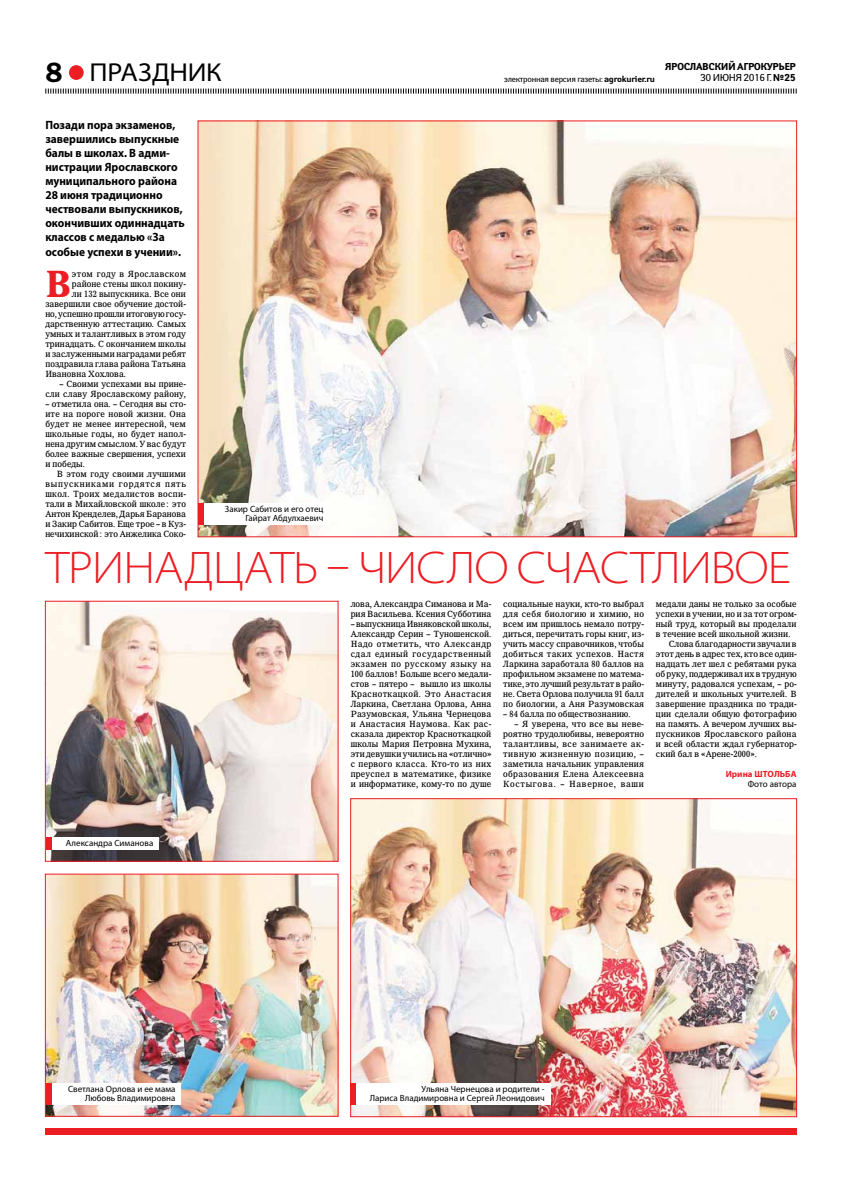
<style>
.page{position:relative;width:842px;height:1191px;background:#fff}
.page>*{position:absolute;margin:0;border:0;box-sizing:border-box;transform-origin:0 0}
.t1{font:300 semi-expanded 46px "Myriad Pro";letter-spacing:-.02em;color:#ed1d24}
.t2{font:700 38px "IZ Premium";color:#ed1d24;scale:.96 1}
.t3{font:semi-expanded 26px "Myriad Pro";letter-spacing:-.01em;color:#000}
.t4{font:700 12px/14px "Myriad Pro";color:#000;scale:.95 1}
.t5{font:700 10px "Yanus C";letter-spacing:-.05em;color:#000}
.t6{font:10px "Yanus C";letter-spacing:-.05em;color:#000}
.t7{font:9px/10px "IZ Premium";letter-spacing:.01em;color:#000;text-align:justify;scale:.96 1}
.t8{font:9px/9px "Myriad Pro";color:#000;text-align:right}
.t9{font:9px "IZ Premium";letter-spacing:.04em;color:#000;scale:.96 1}
.t10{font:700 9px "Myriad Pro";color:#ed1d24}
.t11{font:8.5px "Yanus C";letter-spacing:-.03em;color:#000}
.s1{font-family:"Franklin Gothic Demi C";font-stretch:normal;font-size:28px}
.s2{font-weight:700}
</style>
<div class="page">
<svg style="left:45px;top:88px;width:752px;height:6px"></svg>
<div style="left:69px;top:65px;width:15px;height:15px;background:#ed1d24;border-radius:50%"></div>
<div style="left:45px;top:1128px;width:751px;height:6px;background:#ed1d24"></div>
<img style="left:200px;top:123px;width:595px;height:412px">
<div style="left:198px;top:503px;width:131px;height:22px;background:#fff"></div>
<div style="left:198px;top:503px;width:6px;height:22px;background:#ed1d24"></div>
<img style="left:47px;top:876px;width:289px;height:238px">
<img style="left:47px;top:603px;width:289px;height:256px">
<div style="left:45px;top:601px;width:293px;height:260px;border:1px solid #ed1d24"></div>
<img style="left:352px;top:800px;width:443px;height:315px">
<div style="left:350px;top:798px;width:447px;height:319px;border:1px solid #ed1d24"></div>
<div style="left:46px;top:1083px;width:135px;height:22px;background:#fff"></div>
<div style="left:46px;top:1083px;width:6px;height:22px;background:#ed1d24"></div>
<div style="left:351px;top:1083px;width:199px;height:22px;background:#fff"></div>
<div style="left:350px;top:1083px;width:6px;height:22px;background:#ed1d24"></div>
<div style="left:46px;top:836px;width:113px;height:13px;background:#fff"></div>
<div style="left:46px;top:836px;width:6px;height:13px;background:#ed1d24"></div>
<h3 class="t3" style="left:45px;top:58px;width:178px"><span class="s1">8</span> праздник</h3>
<h3 class="t4" style="left:45px;top:118px;width:148px">Позади пора экзаменов, завершились выпускные балы в школах. В адми&shy;нистрации Ярославского муниципального района<br>28 июня традиционно чествовали выпускников, окончивших одиннадцать классов с медалью «За особые успехи в учении».</h3>
<h2 class="t2" style="left:45px;top:261px;width:29px">В</h2>
<p class="t9" style="left:72px;top:268px;width:120px">этом году в Ярославском</p>
<p class="t7" style="left:72px;top:279px;width:120px">районе стены школ покину-</p>
<p class="t7" style="left:72px;top:289px;width:120px">ли 132 выпускника. Все они</p>
<p class="t7" style="left:45px;top:299px;width:148px">завершили свое обучение достой-</p>
<p class="t7" style="left:45px;top:309px;width:148px">но, успешно прошли итоговую госу-</p>
<p class="t7" style="left:45px;top:319px;width:148px">дарственную аттестацию. Самых</p>
<p class="t7" style="left:45px;top:329px;width:148px">умных и талантливых в этом году</p>
<p class="t7" style="left:45px;top:339px;width:148px">тринадцать. С окончанием школы</p>
<p class="t7" style="left:45px;top:349px;width:148px">и заслуженными наградами ребят</p>
<p class="t7" style="left:45px;top:359px;width:148px">поздравила глава района Татьяна</p>
<p class="t7" style="left:45px;top:369px;width:86px">Ивановна Хохлова.</p>
<p class="t7" style="left:45px;top:379px;width:148px;text-align:right">– Своими успехами вы прине&shy;сли славу Ярославскому району,</p>
<p class="t7" style="left:45px;top:399px;width:148px">– отметила она. – Сегодня вы сто&shy;ите на пороге новой жизни. Она будет не менее интересной, чем школьные годы, но будет напол&shy;нена другим смыслом. У вас будут более важные свершения, успехи и победы.</p>
<p class="t7" style="left:45px;top:469px;width:148px;text-indent:11px">В этом году своими лучшими выпускниками гордятся пять школ. Троих медалистов воспи&shy;тали в Михайловской школе: это Антон Кренделев, Дарья Баранова и Закир Сабитов. Еще трое – в Куз&shy;нечихинской: это Анжелика Соко-</p>
<p class="t8" style="left:225px;top:504px;width:100px">Закир Сабитов и его отец<br>Гайрат Абдулхаевич</p>
<p class="t5" style="left:665px;top:61px;width:133px">Ярославский агрокурьер</p>
<p class="t11" style="left:504px;top:73px;width:153px">электронная версия газеты: <span class="s2">agrokurier.ru</span></p>
<p class="t6" style="left:700px;top:71px;width:97px">30 ИЮНЯ 2016 г. <span class="s2">№25</span></p>
<h1 class="t1" style="left:46px;top:542px;width:747px">Тринадцать – число счастливое</h1>
<p class="t7" style="left:656px;top:599px;width:148px">медали даны не только за особые</p>
<p class="t7" style="left:656px;top:609px;width:148px">успехи в учении, но и за тот огром-</p>
<p class="t7" style="left:656px;top:619px;width:148px">ный труд, который вы проделали</p>
<p class="t7" style="left:656px;top:629px;width:142px">в течение всей школьной жизни.</p>
<p class="t7" style="left:669px;top:639px;width:135px">Слова благодарности звучали в</p>
<p class="t7" style="left:656px;top:649px;width:148px">этот день в адрес тех, кто все один-</p>
<p class="t7" style="left:656px;top:659px;width:148px">надцать лет шел с ребятами рука</p>
<p class="t7" style="left:656px;top:669px;width:148px">об руку, поддерживал их в трудную</p>
<p class="t7" style="left:656px;top:679px;width:148px">минуту, радовался успехам, – ро-</p>
<p class="t7" style="left:656px;top:689px;width:148px">дителей и школьных учителей. В</p>
<p class="t7" style="left:656px;top:699px;width:148px">завершение праздника по тради-</p>
<p class="t7" style="left:656px;top:709px;width:148px">ции сделали общую фотографию</p>
<p class="t7" style="left:656px;top:719px;width:148px">на память. А вечером лучших вы-</p>
<p class="t7" style="left:656px;top:729px;width:148px">пускников Ярославского района</p>
<p class="t7" style="left:656px;top:739px;width:148px">и всей области ждал губернатор-</p>
<p class="t7" style="left:656px;top:749px;width:107px">ский бал в «Арене-2000».</p>
<p class="t10" style="left:726px;top:768px;width:44px">Ирина ШТОЛЬ</p>
<p class="t10" style="left:785px;top:768px;width:12px">БА</p>
<p class="t8" style="left:748px;top:779px;width:50px">Фото автора</p>
<p class="t7" style="left:503px;top:599px;width:148px">социальные науки, кто-то выбрал для себя биологию и химию, но всем им пришлось немало потру&shy;диться, перечитать горы книг, из&shy;учить массу справочников, чтобы добиться таких успехов. Настя Ларкина заработала 80 баллов на профильном экзамене по матема&shy;тике, это лучший результат в райо&shy;не. Света Орлова получила 91 балл по биологии, а Аня Разумовская</p>
<p class="t7" style="left:503px;top:709px;width:134px">– 84 балла по обществознанию.</p>
<p class="t7" style="left:503px;top:719px;width:148px;text-indent:11px">– Я уверена, что все вы неве&shy;роятно трудолюбивы, невероятно талантливы, все занимаете ак&shy;тивную жизненную позицию, – заметила начальник управления образования Елена Алексеевна Костыгова. – Наверное, ваши</p>
<p class="t7" style="left:351px;top:599px;width:148px">лова, Александра Симанова и Ма&shy;рия Васильева. Ксения Субботина</p>
<p class="t7" style="left:351px;top:619px;width:148px">– выпускница Ивняковской школы, Александр Серин – Туношенской.<br>Надо отметить, что Александр сдал единый государственный экзамен по русскому языку на 100 баллов! Больше всего медали&shy;стов – пятеро – вышло из школы Красноткацкой. Это Анастасия Ларкина, Светлана Орлова, Анна Разумовская, Ульяна Чернецова и Анастасия Наумова. Как рас&shy;сказала директор Красноткацкой школы Мария Петровна Мухина, эти девушки учились на «отлично» с первого класса. Кто-то из них преуспел в математике, физике и информатике, кому-то по душе</p>
<p class="t8" style="left:66px;top:838px;width:89px">Александра Симанова</p>
<p class="t8" style="left:68px;top:1084px;width:109px">Светлана Орлова и ее мама<br>Любовь Владимировна</p>
<p class="t8" style="left:370px;top:1084px;width:176px">Ульяна Чернецова и родители -<br>Лариса Владимировна и Сергей Леонидович</p>
</div>
